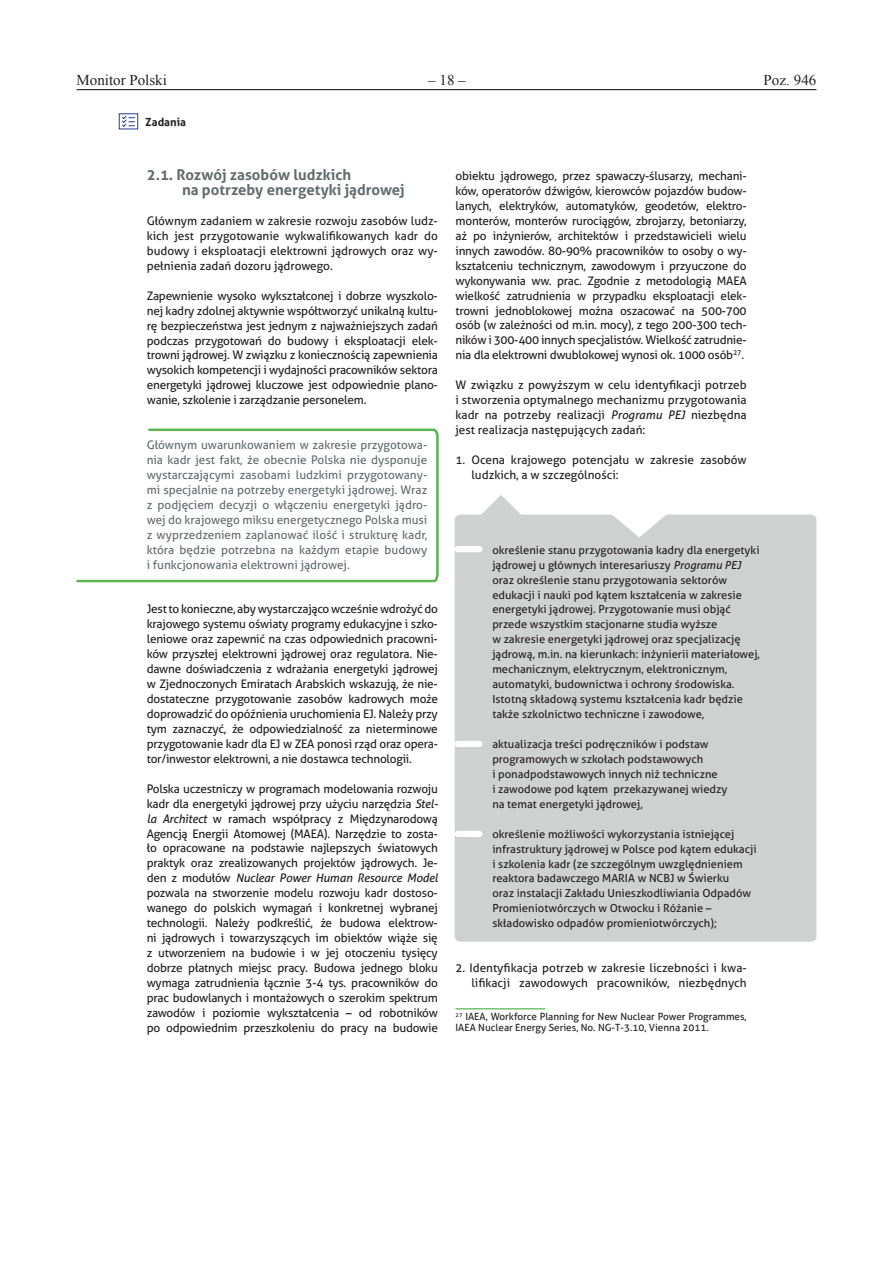
<style>
.page{position:relative;width:893px;height:1263px;background:#fff}
.page>*{position:absolute;margin:0;border:0;box-sizing:border-box;transform-origin:0 0}
.t1{font:700 15px/15px "Aller";color:#636b6f}
.t2{font:15px "Times New Roman";color:#231f20}
.t3{font:11.85px/15px "Aller";letter-spacing:-.015em;color:#231f20;text-align:justify}
.t4{font:11.85px/15px "Aller";color:#636b6f;text-align:justify}
.t5{font:700 11.25px "Aller";color:#231f20}
.t6{font:11.1px/15px "Aller";color:#231f20}
.t7{font:9.9px/11.2px "Aller";color:#231f20}
.s1{font-style:italic}
</style>
<div class="page">
<hr style="left:77px;top:89px;width:739px;height:1px;background:#231f20">
<div style="left:119px;top:113px;width:19px;height:16px;border:1px solid #253f8e"></div>
<svg style="left:121px;top:115px;width:14px;height:13px"></svg>
<hr style="left:456px;top:1008px;width:89px;height:1px;background:#59b552">
<svg style="left:77px;top:428px;width:362px;height:155px"></svg>
<div style="left:455px;top:514px;width:361px;height:428px;background:#cfd0d0"></div>
<div style="left:458px;top:831px;width:21px;height:6px;background:#fff"></div>
<div style="left:458px;top:546px;width:21px;height:6px;background:#fff"></div>
<div style="left:458px;top:741px;width:21px;height:6px;background:#fff"></div>
<svg style="left:600px;top:514px;width:79px;height:23px"></svg>
<svg style="left:481px;top:495px;width:40px;height:40px"></svg>
<p class="t2" style="left:77px;top:70px;width:92px">Monitor Polski</p>
<p class="t2" style="left:428px;top:70px;width:39px">– 18 –</p>
<p class="t2" style="left:764px;top:70px;width:54px">Poz. 946</p>
<p class="t5" style="left:145px;top:115px;width:42px">Zadania</p>
<p class="t1" style="left:182px;top:167px;width:224px;text-indent:-35px">2.1. Rozwój zasobów ludzkich<br>na potrzeby energetyki jądrowej</p>
<p class="t3" style="left:147px;top:213px;width:293px">Głównym zadaniem w zakresie rozwoju zasobów ludz&shy;kich jest przygotowanie wykwalifikowanych kadr do budowy i eksploatacji elektrowni jądrowych oraz wy&shy;pełnienia zadań dozoru jądrowego.</p>
<p class="t3" style="left:147px;top:288px;width:293px">Zapewnienie wysoko wykształconej i dobrze wyszkolo&shy;nej kadry zdolnej aktywnie współtworzyć unikalną kultu&shy;rę bezpieczeństwa jest jednym z najważniejszych zadań podczas przygotowań do budowy i eksploatacji elek&shy;trowni jądrowej. W związku z koniecznością zapewnienia wysokich kompetencji i wydajności pracowników sektora energetyki jądrowej kluczowe jest odpowiednie plano&shy;wanie, szkolenie i zarządzanie personelem.</p>
<p class="t4" style="left:147px;top:437px;width:282px">Głównym uwarunkowaniem w zakresie przygotowa&shy;nia kadr jest fakt, że obecnie Polska nie dysponuje wystarczającymi zasobami ludzkimi przygotowany&shy;mi specjalnie na potrzeby energetyki jądrowej. Wraz z podjęciem decyzji o włączeniu energetyki jądro&shy;wej do krajowego miksu energetycznego Polska musi z wyprzedzeniem zaplanować ilość i strukturę kadr, która będzie potrzebna na każdym etapie budowy i funkcjonowania elektrowni jądrowej.</p>
<p class="t3" style="left:147px;top:602px;width:293px">Jest to konieczne, aby wystarczająco wcześnie wdrożyć do krajowego systemu oświaty programy edukacyjne i szko&shy;leniowe oraz zapewnić na czas odpowiednich pracowni&shy;ków przyszłej elektrowni jądrowej oraz regulatora. Nie&shy;dawne doświadczenia z wdrażania energetyki jądrowej w Zjednoczonych Emiratach Arabskich wskazują, że nie&shy;dostateczne przygotowanie zasobów kadrowych może doprowadzić do opóźnienia uruchomienia EJ. Należy przy tym zaznaczyć, że odpowiedzialność za nieterminowe przygotowanie kadr dla EJ w ZEA ponosi rząd oraz opera&shy;tor/inwestor elektrowni, a nie dostawca technologii.</p>
<p class="t3" style="left:147px;top:781px;width:293px">Polska uczestniczy w programach modelowania rozwoju kadr dla energetyki jądrowej przy użyciu narzędzia <span class="s1">Stel&shy;la Architect</span> w ramach współpracy z Międzynarodową Agencją Energii Atomowej (MAEA). Narzędzie to zosta&shy;ło opracowane na podstawie najlepszych światowych praktyk oraz zrealizowanych projektów jądrowych. Je&shy;den z modułów <span class="s1">Nuclear Power Human Resource Model </span>pozwala na stworzenie modelu rozwoju kadr dostoso&shy;wanego do polskich wymagań i konkretnej wybranej technologii. Należy podkreślić, że budowa elektrow&shy;ni jądrowych i towarzyszących im obiektów wiąże się z utworzeniem na budowie i w jej otoczeniu tysięcy dobrze płatnych miejsc pracy. Budowa jednego bloku wymaga zatrudnienia łącznie 3-4 tys. pracowników do prac budowlanych i montażowych o szerokim spektrum zawodów i poziomie wykształcenia – od robotników po odpowiednim przeszkoleniu do pracy na budowie</p>
<p class="t3" style="left:456px;top:168px;width:293px">obiektu jądrowego, przez spawaczy-ślusarzy, mechani&shy;ków, operatorów dźwigów, kierowców pojazdów budow&shy;lanych, elektryków, automatyków, geodetów, elektro&shy;monterów, monterów rurociągów, zbrojarzy, betoniarzy, aż po inżynierów, architektów i przedstawicieli wielu innych zawodów. 80-90% pracowników to osoby o wy&shy;kształceniu technicznym, zawodowym i przyuczone do wykonywania ww. prac. Zgodnie z metodologią MAEA wielkość zatrudnienia w przypadku eksploatacji elek&shy;trowni jednoblokowej można oszacować na 500-700 osób (w zależności od m.in. mocy), z tego 200-300 tech&shy;ników i 300-400 innych specjalistów. Wielkość zatrudnie&shy;nia dla elektrowni dwublokowej wynosi ok. 1000 osób<sup>27</sup>.</p>
<p class="t3" style="left:456px;top:378px;width:293px">W związku z powyższym w celu identyfikacji potrzeb i stworzenia optymalnego mechanizmu przygotowania kadr na potrzeby realizacji <span class="s1">Programu PEJ</span> niezbędna jest realizacja następujących zadań:</p>
<p class="t3" style="left:471px;top:452px;width:277px;text-indent:-16px">1. Ocena krajowego potencjału w zakresie zasobów ludzkich, a w szczególności:</p>
<p class="t6" style="left:492px;top:542px;width:269px">określenie stanu przygotowania kadry dla energetyki jądrowej u głównych interesariuszy <span class="s1">Programu PEJ </span>oraz określenie stanu przygotowania sektorów edukacji i nauki pod kątem kształcenia w zakresie energetyki jądrowej. Przygotowanie musi objąć przede wszystkim stacjonarne studia wyższe<br>w zakresie energetyki jądrowej oraz specjalizację jądrową, m.in. na kierunkach: inżynierii materiałowej, mechanicznym, elektrycznym, elektronicznym, automatyki, budownictwa i ochrony środowiska.<br>Istotną składową systemu kształcenia kadr będzie także szkolnictwo techniczne i zawodowe,</p>
<p class="t6" style="left:492px;top:736px;width:237px">aktualizacja treści podręczników i podstaw programowych w szkołach podstawowych<br>i ponadpodstawowych innych niż techniczne<br>i zawodowe pod kątem przekazywanej wiedzy na temat energetyki jądrowej,</p>
<p class="t6" style="left:492px;top:826px;width:266px">określenie możliwości wykorzystania istniejącej infrastruktury jądrowej w Polsce pod kątem edukacji i szkolenia kadr (ze szczególnym uwzględnieniem reaktora badawczego MARIA w NCBJ w Świerku<br>oraz instalacji Zakładu Unieszkodliwiania Odpadów Promieniotwórczych w Otwocku i Różanie – składowisko odpadów promieniotwórczych);</p>
<p class="t3" style="left:456px;top:960px;width:293px;text-align:right">2. Identyfikacja potrzeb w zakresie liczebności i kwa&shy;lifikacji zawodowych pracowników, niezbędnych</p>
<p class="t7" style="left:456px;top:1011px;width:293px"><sup>27</sup> IAEA, Workforce Planning for New Nuclear Power Programmes,<br>IAEA Nuclear Energy Series, No. NG-T-3.10, Vienna 2011.</p>
</div>
